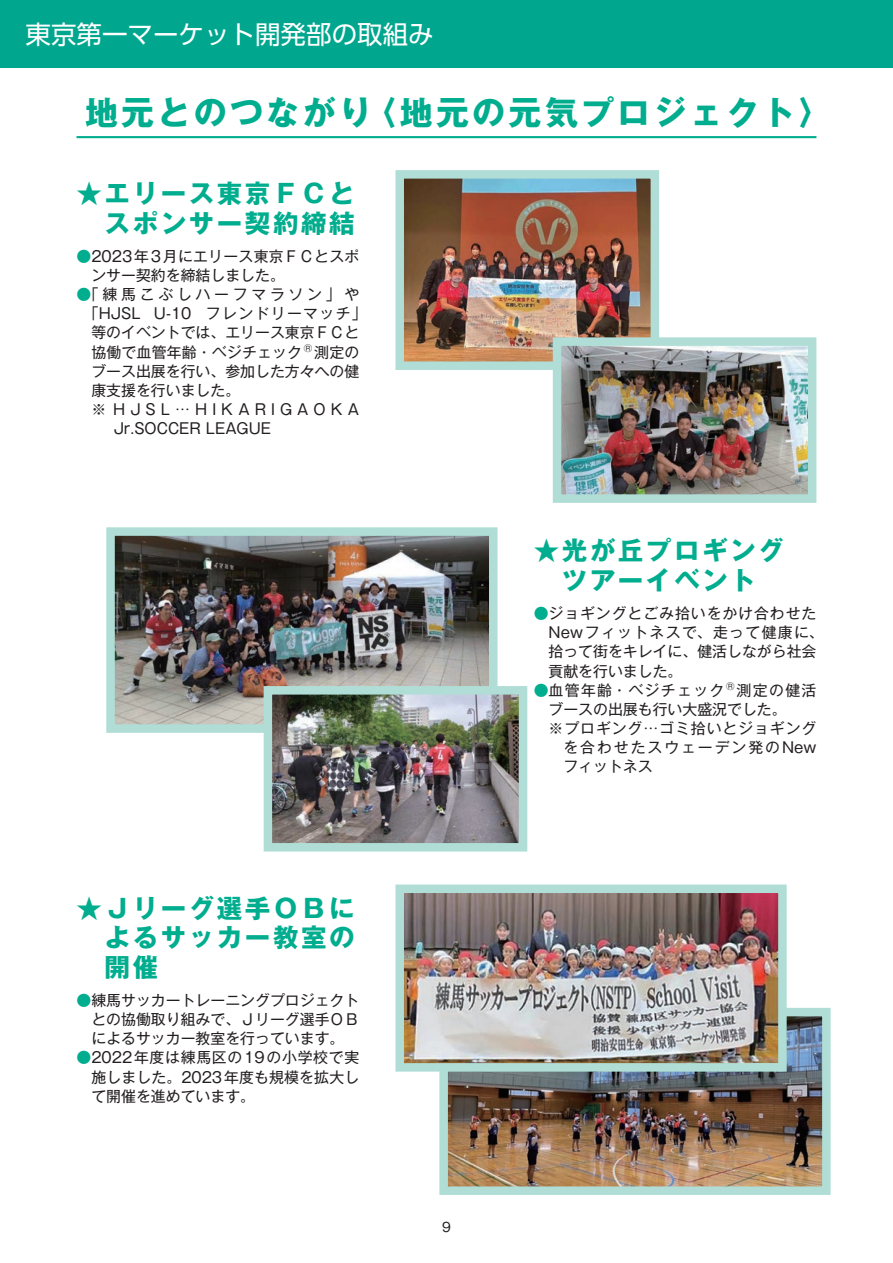
<style>
.page{position:relative;width:893px;height:1263px;background:#fff}
.page>*{position:absolute;margin:0;border:0;box-sizing:border-box;transform-origin:0 0}
.t1{font:33px "Gothic MB101 Pr 6 Bold 90 pv RKSJ H";letter-spacing:.1em;color:#00ad8e}
.t2{font:25.5px/29.7px "Gothic MB101 Pr 6 Bold 90 pv RKSJ H";letter-spacing:.1em;color:#00ad8e}
.t3{font:25.5px "UD Shin Go Pro Regular 90 pv RKSJ H";color:#fff}
.t4{font:14.85px/19.2px "Gothic MB101 Pr 6 Regular 90 pv RKSJ H";color:#231f20;text-align:justify}
.t5{font:14.85px/19.2px "Gothic MB101 Pr 6 Regular 90 pv RKSJ H";letter-spacing:.06em;color:#231f20}
.t6{font:14.85px "Gothic MB101 Pr 6 Regular 90 pv RKSJ H";letter-spacing:.09em;color:#231f20}
.t7{font:14.85px "Gothic MB101 Pr 6 Regular 90 pv RKSJ H";letter-spacing:.065em;color:#231f20}
.t8{font:14.85px "Gothic MB101 Pr 6 Regular 90 pv RKSJ H";letter-spacing:.34em;color:#231f20}
.t9{font:14.85px "Gothic MB101 Pr 6 Regular 90 pv RKSJ H";letter-spacing:.13em;color:#231f20}
.t10{font:14.85px "Gothic MB101 Pr 6 Regular 90 pv RKSJ H";letter-spacing:.25em;color:#231f20}
.t11{font:12.75px "Gothic MB101 Pr 6 Regular 90 pv RKSJ H";color:#231f20}
.s1{color:#00ad8e}
</style>
<div class="page">
<div style="left:0;top:0;width:893px;height:68px;background:#00a78e"></div>
<hr style="left:77px;top:136px;width:739px;height:2px;background:#00ad8e">
<img style="left:439px;top:1007px;width:392px;height:188px">
<img style="left:106px;top:527px;width:392px;height:206px">
<img style="left:395px;top:170px;width:264px;height:200px">
<img style="left:549px;top:333px;width:268px;height:170px">
<img style="left:259px;top:682px;width:269px;height:170px">
<img style="left:395px;top:884px;width:396px;height:192px">
<h2 class="t3" style="left:26px;top:25px;width:410px">東京第一マーケット開発部の取組み</h2>
<h1 class="t1" style="left:85px;top:100px;width:748px">地元とのつながり〈地元の元気プロジェクト〉</h1>
<h2 class="t2" style="left:77px;top:182px;width:280px">★エリース東京ＦＣと　スポンサー契約締結</h2>
<p class="t4" style="left:91px;top:249px;width:269px;text-indent:-15px"><span class="s1">●</span>2023年3月にエリース東京ＦＣとスポンサー契約を締結しました。</p>
<p class="t10" style="left:77px;top:289px;width:284px"><span class="s1">●</span>「練馬こぶしハーフマラソン」や</p>
<p class="t6" style="left:84px;top:308px;width:284px">「HJSL U-10 フレンドリーマッチ」</p>
<p class="t4" style="left:91px;top:325px;width:269px">等のイベントでは、エリース東京ＦＣと</p>
<p class="t4" style="left:91px;top:344px;width:269px">協働で血管年齢・ベジチェック <sup>®</sup> 測定の</p>
<p class="t4" style="left:91px;top:363px;width:269px">ブース出展を行い、参加した方々への健</p>
<p class="t4" style="left:91px;top:383px;width:150px">康支援を行いました。</p>
<p class="t8" style="left:91px;top:404px;width:269px">※HJSL…HIKARIGAOKA</p>
<p class="t4" style="left:91px;top:421px;width:181px">　 Jr.SOCCER LEAGUE</p>
<h2 class="t2" style="left:77px;top:897px;width:280px;text-align:justify">★Ｊリーグ選手ＯＢに　よるサッカー教室の　開催</h2>
<p class="t4" style="left:91px;top:993px;width:269px;text-indent:-15px"><span class="s1">●</span>練馬サッカートレーニングプロジェクトとの協働取り組みで、Ｊリーグ選手ＯＢによるサッカー教室を行っています。</p>
<p class="t4" style="left:91px;top:1050px;width:269px;text-indent:-15px"><span class="s1">●</span>2022年度は練馬区の19の小学校で実施しました。2023年度も規模を拡大して開催を進めています。</p>
<h2 class="t2" style="left:534px;top:539px;width:252px">★光が丘プロギング　ツアーイベント</h2>
<p class="t5" style="left:549px;top:606px;width:277px;text-indent:-15px"><span class="s1">●</span>ジョギングとごみ拾いをかけ合わせた<br>Newフィットネスで、走って健康に、拾って街をキレイに、健活しながら社会貢献を行いました。</p>
<p class="t6" style="left:534px;top:684px;width:284px"><span class="s1">●</span>血管年齢・ベジチェック<sup>®</sup>測定の健活</p>
<p class="t4" style="left:549px;top:702px;width:240px">ブースの出展も行い大盛況でした。</p>
<p class="t7" style="left:549px;top:723px;width:269px">※プロギング…ゴミ拾いとジョギング</p>
<p class="t9" style="left:563px;top:742px;width:255px">を合わせたスウェーデン発のNew</p>
<p class="t4" style="left:563px;top:759px;width:91px">フィットネス</p>
<p class="t11" style="left:442px;top:1222px;width:10px">9</p>
</div>
